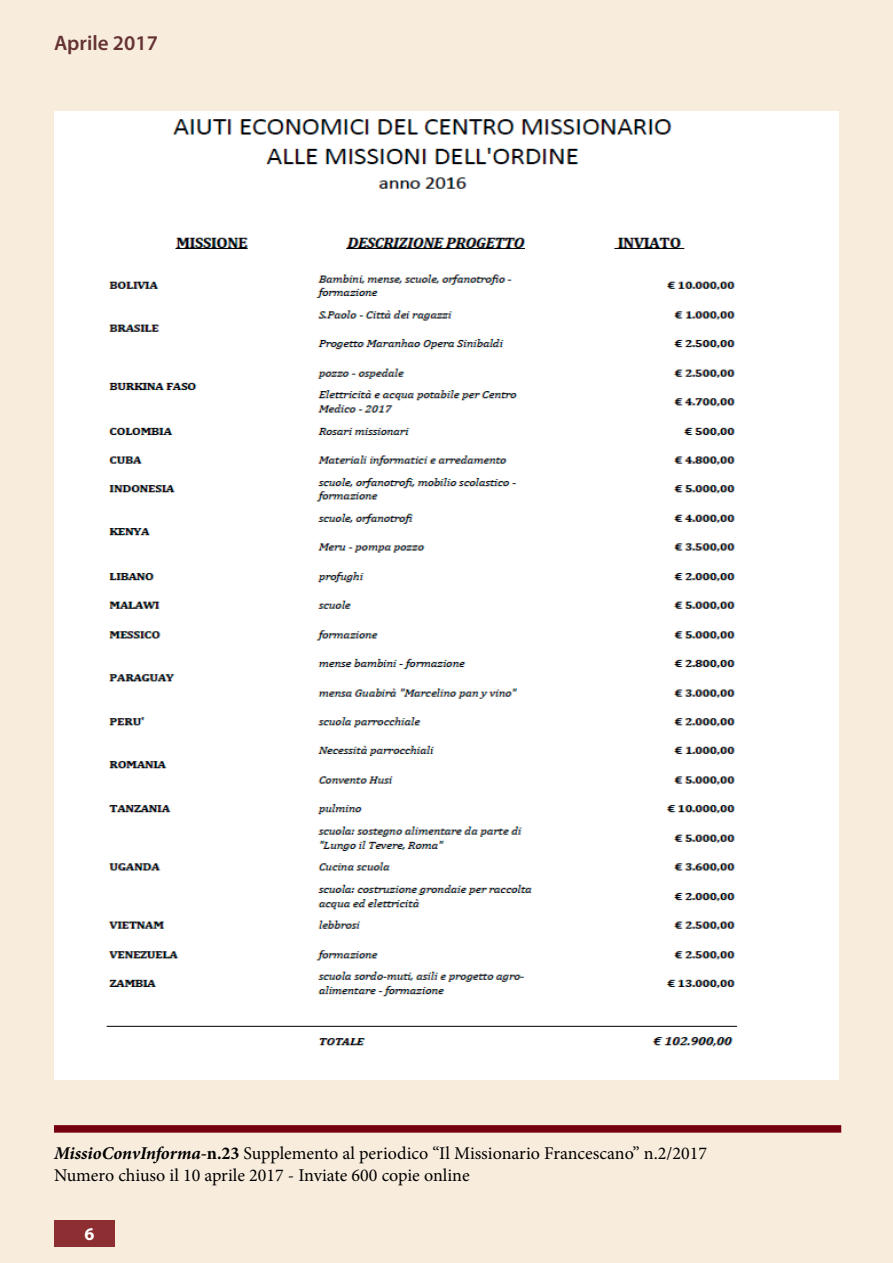
<style>
.page{position:relative;width:893px;height:1263px;background:#f8ecdd}
.page>*{position:absolute;margin:0;border:0;box-sizing:border-box;transform-origin:0 0}
.t1{font:600 21px "Myriad Pro";color:#663334}
.t2{font:18px/21.6px "Minion Pro";color:#000}
.t3{font:700 18px "Myriad Pro";color:#fff}
.s1{font-weight:700;font-style:italic}
.s2{font-weight:700}
</style>
<div class="page">
<div style="left:54px;top:1220px;width:60px;height:27px;background:#8d2e33"></div>
<div style="left:54px;top:1125px;width:787px;height:8px;background:#75000e"></div>
<img style="left:54px;top:111px;width:785px;height:968px">
<p class="t1" style="left:54px;top:29px;width:105px">Aprile 2017</p>
<p class="t2" style="left:54px;top:1143px;width:654px"><span class="s1">MissioConvInforma</span><span class="s2">-n.23</span> Supplemento al periodico “Il Missionario Francescano” n.2/2017<br>Numero chiuso il 10 aprile 2017 - Inviate 600 copie online</p>
<p class="t3" style="left:84px;top:1222px;width:11px">6</p>
</div>
